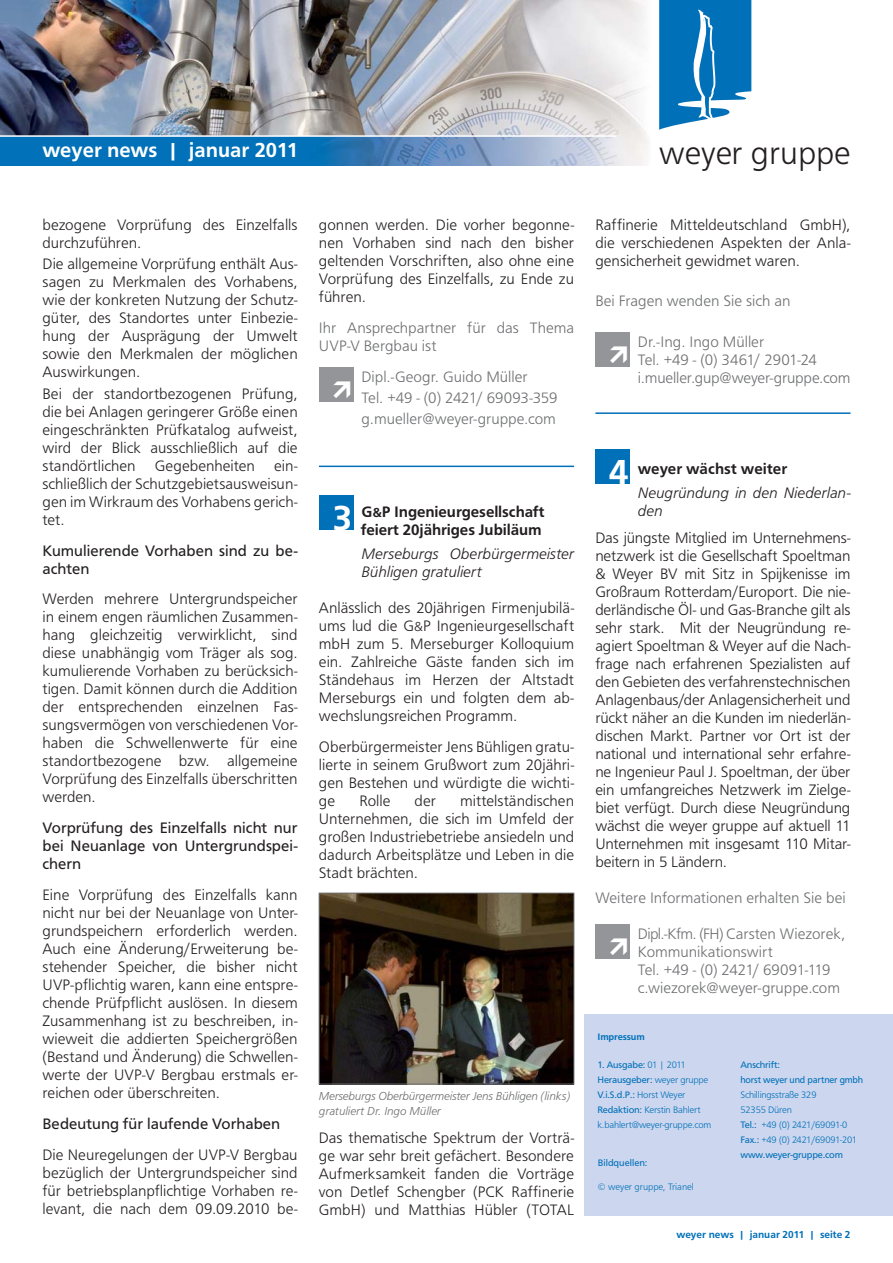
<style>
.page{position:relative;width:893px;height:1263px;background:#fff}
.page>*{position:absolute;margin:0;border:0;box-sizing:border-box;transform-origin:0 0}
.t1{font:500 36px "Front Page";color:#fff}
.t2{font:300 33.75px "Front Page";color:#231f20}
.t3{font:500 21px "Front Page";color:#fff}
.t4{font:300 15.75px/18px "Front Page";color:#231f20;text-align:justify}
.t5{font:300 15.75px/18px "Front Page";color:#6d6e70}
.t6{font:15.75px/18px "Front Page";color:#231f20}
.t7{font:italic 300 15.75px/18px "Front Page";color:#231f20}
.t8{font:500 15.75px/18px "Front Page";letter-spacing:-.005em;color:#231f20}
.t9{font:italic 300 12px/15px "Front Page";letter-spacing:-.01em;color:#6d6e70}
.t10{font:500 10.5px "Front Page";color:#0070b9}
.t11{font:300 9.75px/15px "Front Page";letter-spacing:-.015em;color:#0070b9}
.t12{font:9.75px/15px "Front Page";letter-spacing:-.015em;color:#0070b9}
.t13{font:300 9.75px "Front Page";letter-spacing:-.005em;color:#0070b9}
.t14{font:500 9.75px "Front Page";letter-spacing:-.015em;color:#0070b9}
.s1{font-size:13.5px}
.s2{font-weight:400}
</style>
<div class="page">
<img style="left:0;top:0;width:648px;height:166px">
<svg style="left:659px;top:0;width:92px;height:130px"></svg>
<img style="left:0;top:136px;width:625px;height:30px">
<hr style="left:0;top:135px;width:617px;height:2px;background:#fff">
<div style="left:595px;top:449px;width:35px;height:35px;background:#0070b9"></div>
<div style="left:585px;top:1014px;width:308px;height:202px;background:#ccd6ee"></div>
<div style="left:319px;top:367px;width:35px;height:35px;background:#939598"></div>
<hr style="left:319px;top:466px;width:255px;height:1px;background:#0070b9">
<div style="left:319px;top:495px;width:35px;height:35px;background:#0070b9"></div>
<hr style="left:595px;top:412px;width:255px;height:2px;background:#0070b9">
<div style="left:595px;top:332px;width:35px;height:35px;background:#939598"></div>
<div style="left:595px;top:924px;width:35px;height:34px;background:#939598"></div>
<img style="left:321px;top:895px;width:251px;height:187px">
<div style="left:319px;top:893px;width:255px;height:191px;border:1px solid #6d6e70"></div>
<h3 class="t3" style="left:43px;top:141px;width:257px">weyer news | januar 2011</h3>
<h2 class="t2" style="left:659px;top:132px;width:193px">weyer gruppe</h2>
<p class="t4" style="left:43px;top:216px;width:257px">bezogene Vorprüfung des Einzelfalls durchzuführen.</p>
<p class="t4" style="left:43px;top:256px;width:257px">Die allgemeine Vorprüfung enthält Aus&shy;sagen zu Merkmalen des Vorhabens, wie der konkreten Nutzung der Schutz&shy;güter, des Standortes unter Einbezie&shy;hung der Ausprägung der Umwelt sowie den Merkmalen der möglichen Auswirkungen.</p>
<p class="t4" style="left:43px;top:385px;width:257px">Bei der standortbezogenen Prüfung, die bei Anlagen geringerer Größe einen eingeschränkten Prüfkatalog aufweist, wird der Blick ausschließlich auf die standörtlichen Gegebenheiten ein&shy;schließlich der Schutzgebietsausweisun&shy;gen im Wirkraum des Vorhabens gerich&shy;tet.</p>
<p class="t6" style="left:43px;top:542px;width:257px">Kumulierende Vorhaben sind zu be&shy;achten</p>
<p class="t4" style="left:43px;top:591px;width:257px">Werden mehrere Untergrundspeicher in einem engen räumlichen Zusammen&shy;hang gleichzeitig verwirklicht, sind diese unabhängig vom Träger als sog. kumulierende Vorhaben zu berücksich&shy;tigen. Damit können durch die Addition der entsprechenden einzelnen Fas&shy;sungsvermögen von verschiedenen Vor&shy;haben die Schwellenwerte für eine standortbezogene bzw. allgemeine Vorprüfung des Einzelfalls überschritten werden.</p>
<p class="t6" style="left:43px;top:820px;width:257px;text-align:justify">Vorprüfung des Einzelfalls nicht nur bei Neuanlage von Untergrundspei&shy;chern</p>
<p class="t4" style="left:43px;top:886px;width:257px">Eine Vorprüfung des Einzelfalls kann nicht nur bei der Neuanlage von Unter&shy;grundspeichern erforderlich werden.<br>Auch eine Änderung/Erweiterung be&shy;stehender Speicher, die bisher nicht UVP-pflichtig waren, kann eine entspre&shy;chende Prüfpflicht auslösen. In diesem Zusammenhang ist zu beschreiben, in&shy;wieweit die addierten Speichergrößen (Bestand und Änderung) die Schwellen&shy;werte der UVP-V Bergbau erstmals er&shy;reichen oder überschreiten.</p>
<p class="t6" style="left:43px;top:1115px;width:239px">Bedeutung für laufende Vorhaben</p>
<p class="t4" style="left:43px;top:1146px;width:257px">Die Neuregelungen der UVP-V Bergbau bezüglich der Untergrundspeicher sind für betriebsplanpflichtige Vorhaben re&shy;levant, die nach dem 09.09.2010 be-</p>
<p class="t4" style="left:319px;top:216px;width:257px">gonnen werden. Die vorher begonne&shy;nen Vorhaben sind nach den bisher geltenden Vorschriften, also ohne eine Vorprüfung des Einzelfalls, zu Ende zu führen.</p>
<p class="t5" style="left:319px;top:319px;width:257px">Ihr Ansprechpartner für das Thema<br>UVP-V Bergbau ist</p>
<p class="t5" style="left:361px;top:366px;width:198px;line-height:21.5px">Dipl.-Geogr. Guido Müller<br>Tel. +49 - (0) 2421/ 69093-359 g.mueller@weyer-gruppe.com</p>
<p class="t8" style="left:361px;top:503px;width:185px">G<span class="s1">&amp;</span>P Ingenieurgesellschaft feiert 20jähriges Jubiläum</p>
<p class="t7" style="left:361px;top:546px;width:214px">Merseburgs Oberbürgermeister<br>Bühligen gratuliert</p>
<p class="t4" style="left:319px;top:599px;width:257px">Anlässlich des 20jährigen Firmenjubilä&shy;ums lud die G<span class="s1">&amp;</span>P Ingenieurgesellschaft mbH zum 5. Merseburger Kolloquium ein. Zahlreiche Gäste fanden sich im Ständehaus im Herzen der Altstadt Merseburgs ein und folgten dem ab&shy;wechslungsreichen Programm.</p>
<p class="t4" style="left:319px;top:738px;width:257px">Oberbürgermeister Jens Bühligen gratu&shy;lierte in seinem Grußwort zum 20jähri&shy;gen Bestehen und würdigte die wichti&shy;ge</p>
<h1 class="t1" style="left:333px;top:503px;width:21px">3</h1>
<p class="t4" style="left:319px;top:792px;width:257px;text-indent:141px">mittelständischen Unternehmen, die sich im Umfeld der großen Industriebetriebe ansiedeln und dadurch Arbeitsplätze und Leben in die Stadt brächten.</p>
<p class="t4" style="left:359px;top:792px;width:33px">Rolle</p>
<p class="t4" style="left:415px;top:792px;width:23px">der</p>
<p class="t9" style="left:319px;top:1089px;width:253px">Merseburgs Oberbürgermeister Jens Bühligen (links) gratuliert Dr. Ingo Müller</p>
<p class="t4" style="left:319px;top:1129px;width:257px">Das thematische Spektrum der Vorträ&shy;ge war sehr breit gefächert. Besondere Aufmerksamkeit fanden die Vorträge von Detlef Schengber (PCK Raffinerie GmbH) und Matthias Hübler (TOTAL</p>
<p class="t4" style="left:595px;top:216px;width:257px">Raffinerie Mitteldeutschland GmbH), die verschiedenen Aspekten der Anla&shy;gensicherheit gewidmet waren.</p>
<p class="t5" style="left:595px;top:293px;width:197px">Bei Fragen wenden Sie sich an</p>
<p class="t5" style="left:638px;top:333px;width:214px">Dr.-Ing. Ingo Müller<br>Tel. +49 - (0) 3461/ 2901-24 i.mueller.gup@weyer-gruppe.com</p>
<h1 class="t1" style="left:609px;top:457px;width:21px">4</h1>
<p class="t8" style="left:638px;top:460px;width:151px">weyer wächst weiter</p>
<p class="t7" style="left:638px;top:485px;width:214px">Neugründung in den Niederlan&shy;den</p>
<p class="t4" style="left:595px;top:529px;width:257px">Das jüngste Mitglied im Unternehmens&shy;netzwerk ist die Gesellschaft Spoeltman &amp; Weyer BV mit Sitz in Spijkenisse im Großraum Rotterdam/Europort. Die nie&shy;derländische Öl- und Gas-Branche gilt als sehr stark. Mit der Neugründung re&shy;agiert Spoeltman &amp; Weyer auf die Nach&shy;frage nach erfahrenen Spezialisten auf den Gebieten des verfahrenstechnischen Anlagenbaus/der Anlagensicherheit und rückt näher an die Kunden im niederlän&shy;dischen Markt. Partner vor Ort ist der national und international sehr erfahre&shy;ne Ingenieur Paul J. Spoeltman, der über ein umfangreiches Netzwerk im Zielge&shy;biet verfügt. Durch diese Neugründung wächst die weyer gruppe auf aktuell 11<br>Unternehmen mit insgesamt 110 Mitar&shy;beitern in 5 Ländern.</p>
<p class="t5" style="left:595px;top:889px;width:252px">Weitere Informationen erhalten Sie bei</p>
<p class="t5" style="left:638px;top:925px;width:209px">Dipl.-Kfm. (FH) Carsten Wiezorek,<br>Kommunikationswirt<br>Tel. +49 - (0) 2421/ 69091-119 c.wiezorek@weyer-gruppe.com</p>
<p class="t14" style="left:597px;top:1033px;width:49px">Impressum</p>
<p class="t11" style="left:597px;top:1058px;width:115px"><span class="s2">1. Ausgabe:</span> 01 | 2011<br><span class="s2">Herausgeber:</span> weyer gruppe<br><span class="s2">V.i.S.d.P.:</span> Horst Weyer<br><span class="s2">Redaktion:</span> Kerstin Bahlert k.bahlert@weyer-gruppe.com</p>
<p class="t12" style="left:740px;top:1058px;width:124px">Anschrift:<br>horst weyer und partner gmbh</p>
<p class="t11" style="left:740px;top:1087px;width:118px">Schillingsstraße 329<br>52355 Düren<br><span class="s2">Tel.:</span> +49 (0) 2421/69091-0<br><span class="s2">Fax.:</span> +49 (0) 2421/69091-201 <span class="s2">www.weyer-gruppe.com</span></p>
<p class="t12" style="left:598px;top:1156px;width:51px">Bildquellen:</p>
<p class="t13" style="left:598px;top:1181px;width:97px">© weyer gruppe, Trianel</p>
<p class="t10" style="left:676px;top:1230px;width:176px">weyer news | januar 2011 | seite 2</p>
</div>
